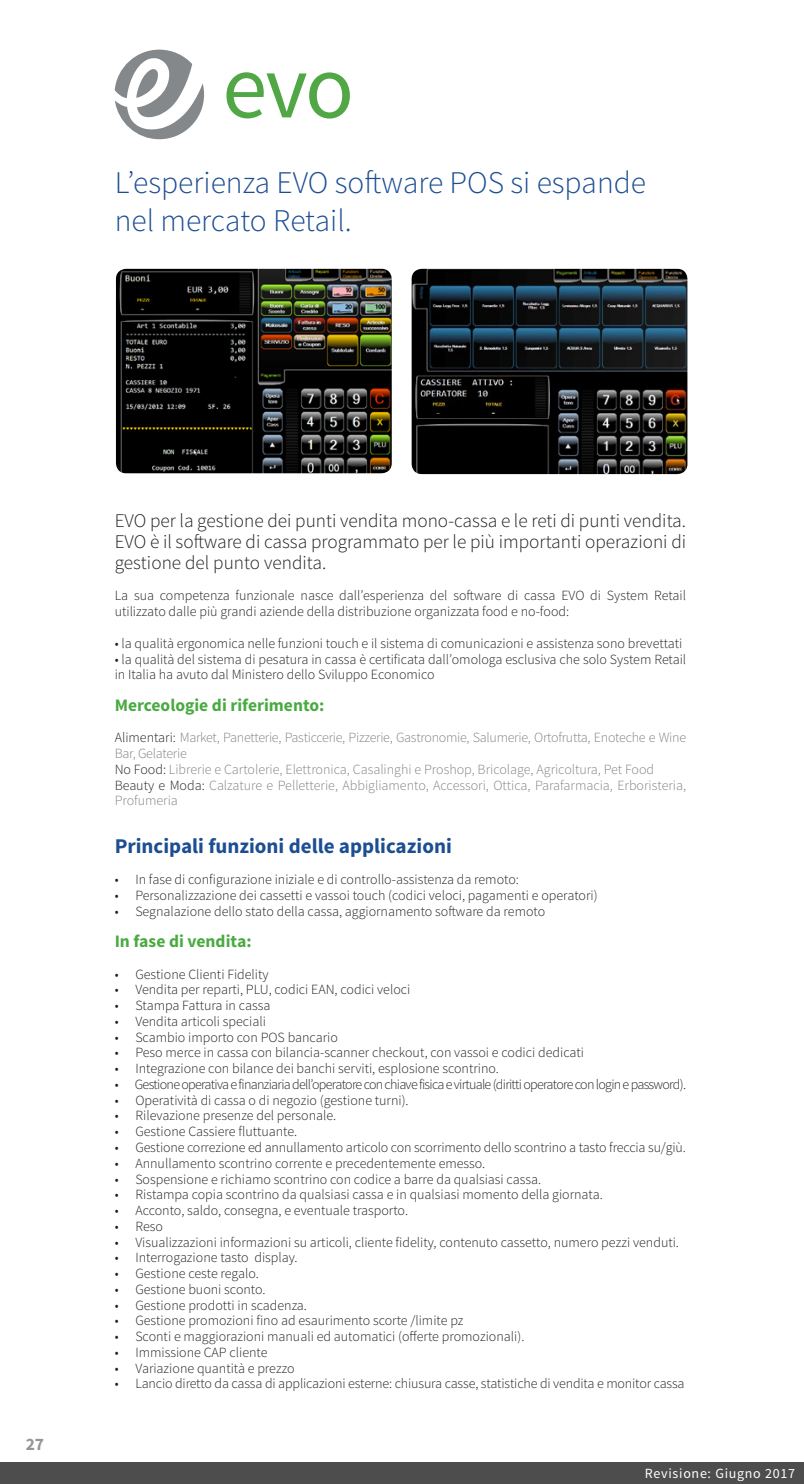
<style>
.page{position:relative;width:804px;height:1484px;background:#fff}
.page>*{position:absolute;margin:0;border:0;box-sizing:border-box;transform-origin:0 0}
.t1{font:300 31.5px/38.5px "Source Sans Pro";color:#1d4e92}
.t2{font:700 21px "Source Sans Pro";color:#1d4e92}
.t3{font:300 19.25px/21px "Source Sans Pro";color:#231f20;text-align:justify}
.t4{font:700 17.5px "Source Sans Pro";color:#4aaa42}
.t5{font:700 17.5px "Source Sans Pro";color:#949698}
.t6{font:300 14px/15.8px "Source Sans Pro";color:#231f20}
.t7{font:300 14px/15.8px "Source Sans Pro";color:#808285}
.t8{font:300 14px "Source Sans Pro";letter-spacing:-.05em;color:#231f20}
.t9{font:14px "Source Sans Pro";letter-spacing:.05em;color:#fff}
.s1{color:#231f20}
</style>
<div class="page">
<img style="left:116px;top:269px;width:276px;height:204px">
<img style="left:411px;top:269px;width:276px;height:205px">
<svg style="left:226px;top:72px;width:124px;height:47px"></svg>
<svg style="left:115px;top:50px;width:89px;height:89px"></svg>
<div style="left:0;top:1462px;width:804px;height:21px;background:#4d4d4d"></div>
<h1 class="t1" style="left:115px;top:163px;width:533px">L’esperienza EVO software POS si espande nel mercato Retail.</h1>
<p class="t5" style="left:25px;top:1432px;width:20px">27</p>
<h3 class="t3" style="left:115px;top:510px;width:573px">EVO per la gestione dei punti vendita mono-cassa e le reti di punti vendita.<br>EVO è il software di cassa programmato per le più importanti operazioni di gestione del punto vendita.</h3>
<p class="t6" style="left:115px;top:588px;width:573px">La sua competenza funzionale nasce dall’esperienza del software di cassa EVO di System Retail utilizzato dalle più grandi aziende della distribuzione organizzata food e no-food:</p>
<p class="t6" style="left:115px;top:635px;width:569px">• la qualità ergonomica nelle funzioni touch e il sistema di comunicazioni e assistenza sono brevettati</p>
<p class="t6" style="left:115px;top:651px;width:573px">• la qualità del sistema di pesatura in cassa è certificata dall’omologa esclusiva che solo System Retail in Italia ha avuto dal Ministero dello Sviluppo Economico</p>
<p class="t4" style="left:115px;top:693px;width:211px">Merceologie di riferimento:</p>
<p class="t7" style="left:115px;top:729px;width:573px"><span class="s1">Alimentari:</span> Market, Panetterie, Pasticcerie, Pizzerie, Gastronomie, Salumerie, Ortofrutta, Enoteche e Wine Bar, Gelaterie<br><span class="s1">No Food:</span> Librerie e Cartolerie, Elettronica, Casalinghi e Proshop, Bricolage, Agricoltura, Pet Food <span class="s1">Beauty e Moda:</span> Calzature e Pelletterie, Abbigliamento, Accessori, Ottica, Parafarmacia, Erboristeria, Profumeria</p>
<h2 class="t2" style="left:115px;top:832px;width:338px">Principali funzioni delle applicazioni</h2>
<p class="t6" style="left:115px;top:871px;width:406px">• In fase di configurazione iniziale e di controllo-assistenza da remoto:</p>
<p class="t6" style="left:115px;top:887px;width:484px">• Personalizzazione dei cassetti e vassoi touch (codici veloci, pagamenti e operatori)</p>
<p class="t6" style="left:115px;top:903px;width:432px">• Segnalazione dello stato della cassa, aggiornamento software da remoto</p>
<p class="t4" style="left:115px;top:930px;width:138px">In fase di vendita:</p>
<p class="t6" style="left:115px;top:966px;width:155px">• Gestione Clienti Fidelity</p>
<p class="t6" style="left:115px;top:981px;width:297px">• Vendita per reparti, PLU, codici EAN, codici veloci</p>
<p class="t6" style="left:115px;top:997px;width:157px">• Stampa Fattura in cassa</p>
<p class="t6" style="left:115px;top:1013px;width:153px">• Vendita articoli speciali</p>
<p class="t6" style="left:115px;top:1029px;width:225px">• Scambio importo con POS bancario</p>
<p class="t6" style="left:115px;top:1044px;width:471px">• Peso merce in cassa con bilancia-scanner checkout, con vassoi e codici dedicati</p>
<p class="t6" style="left:115px;top:1060px;width:386px">• Integrazione con bilance dei banchi serviti, esplosione scontrino.</p>
<p class="t8" style="left:115px;top:1075px;width:573px">• Gestione operativa e finanziaria dell’operatore con chiave fisica e virtuale (diritti operatore con login e password).</p>
<p class="t6" style="left:115px;top:1092px;width:295px">• Operatività di cassa o di negozio (gestione turni).</p>
<p class="t6" style="left:115px;top:1107px;width:223px">• Rilevazione presenze del personale.</p>
<p class="t6" style="left:115px;top:1123px;width:184px">• Gestione Cassiere fluttuante.</p>
<p class="t6" style="left:115px;top:1139px;width:572px">• Gestione correzione ed annullamento articolo con scorrimento dello scontrino a tasto freccia su/giù.</p>
<p class="t6" style="left:115px;top:1155px;width:372px">• Annullamento scontrino corrente e precedentemente emesso.</p>
<p class="t6" style="left:115px;top:1170px;width:428px">• Sospensione e richiamo scontrino con codice a barre da qualsiasi cassa.</p>
<p class="t6" style="left:115px;top:1186px;width:489px">• Ristampa copia scontrino da qualsiasi cassa e in qualsiasi momento della giornata.</p>
<p class="t6" style="left:115px;top:1202px;width:295px">• Acconto, saldo, consegna, e eventuale trasporto.</p>
<p class="t6" style="left:115px;top:1218px;width:50px">• Reso</p>
<p class="t6" style="left:115px;top:1233px;width:566px">• Visualizzazioni informazioni su articoli, cliente fidelity, contenuto cassetto, numero pezzi venduti.</p>
<p class="t6" style="left:115px;top:1249px;width:184px">• Interrogazione tasto display.</p>
<p class="t6" style="left:115px;top:1265px;width:146px">• Gestione ceste regalo.</p>
<p class="t6" style="left:115px;top:1281px;width:152px">• Gestione buoni sconto.</p>
<p class="t6" style="left:115px;top:1296px;width:194px">• Gestione prodotti in scadenza.</p>
<p class="t6" style="left:115px;top:1312px;width:350px">• Gestione promozioni fino ad esaurimento scorte /limite pz</p>
<p class="t6" style="left:115px;top:1328px;width:411px">• Sconti e maggiorazioni manuali ed automatici (offerte promozionali).</p>
<p class="t6" style="left:115px;top:1344px;width:154px">• Immissione CAP cliente</p>
<p class="t6" style="left:115px;top:1359px;width:182px">• Variazione quantità e prezzo</p>
<p class="t6" style="left:115px;top:1375px;width:571px">• Lancio diretto da cassa di applicazioni esterne: chiusura casse, statistiche di vendita e monitor cassa</p>
<p class="t9" style="left:645px;top:1463px;width:152px">Revisione: Giugno 2017</p>
</div>
